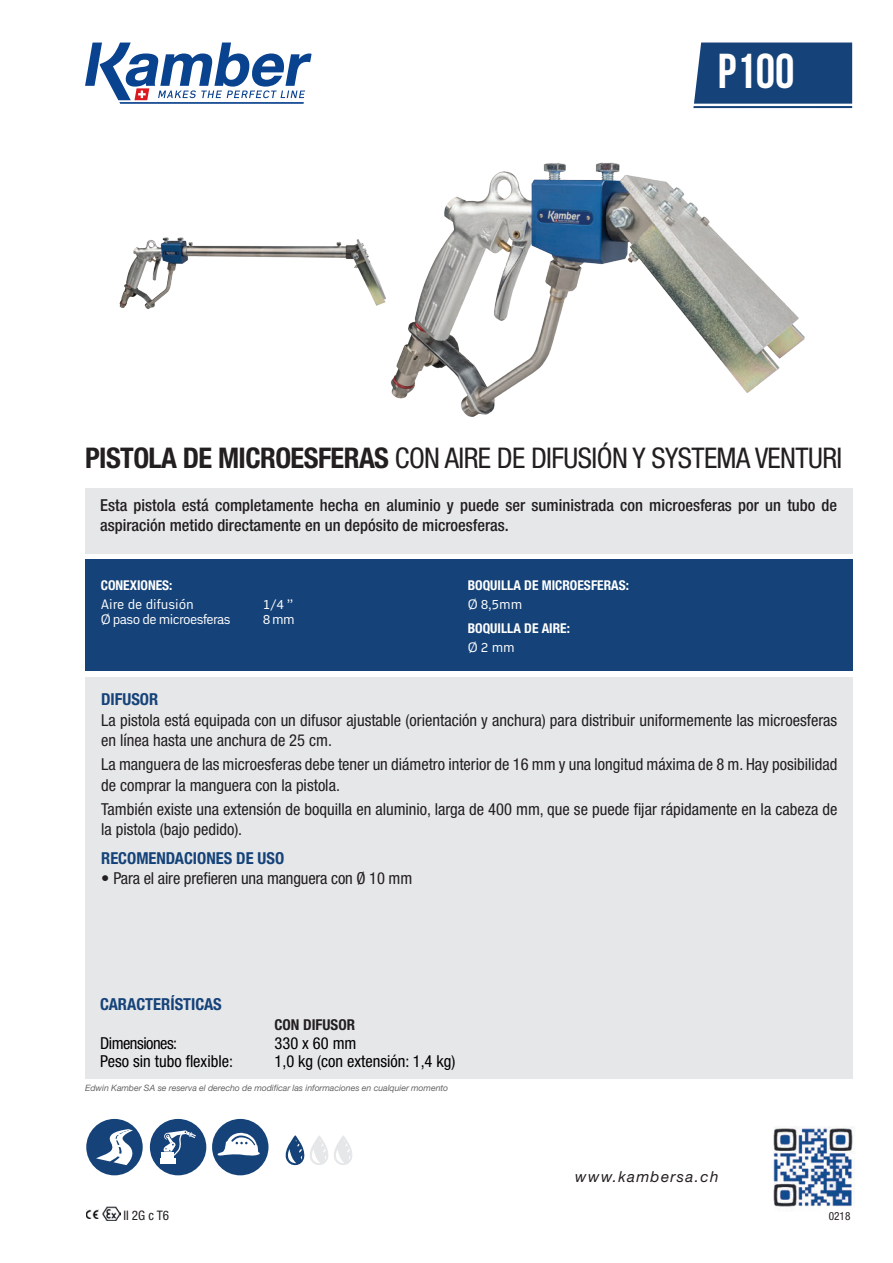
<style>
.page{position:relative;width:893px;height:1263px;background:#fff}
.page>*{position:absolute;margin:0;border:0;box-sizing:border-box;transform-origin:0 0}
.t1{font:700 48.9px "Bebas Neue";color:#fff}
.t2{font:condensed 28.5px "Helvetica Neue";letter-spacing:-.02em;color:#231f20}
.t3{font:condensed 16.5px/20.2px "Helvetica Neue";color:#231f20}
.t4{font:500 condensed 16.5px/19.5px "Helvetica Neue";color:#231f20}
.t5{font:condensed 16.5px "Helvetica Neue";color:#000}
.t6{font:700 condensed 16.5px "Helvetica Neue";color:#154379}
.t7{font:condensed 16.5px "Helvetica Neue";letter-spacing:-.03em;color:#000}
.t8{font:italic 15.15px "Helvetica Neue";letter-spacing:.09em;color:#231f20}
.t9{font:700 condensed 15px "Helvetica Neue";color:#231f20}
.t10{font:700 condensed 13.5px "Helvetica Neue";color:#fff}
.t11{font:13.5px "Embarcadero MVB";letter-spacing:-.035em;color:#fff}
.t12{font:13.5px "Embarcadero MVB";color:#fff}
.t13{font:condensed 13.2px "Helvetica Neue";color:#231f20}
.t14{font:condensed 11.25px "Helvetica Neue";color:#231f20}
.t15{font:italic 8.85px "Helvetica Neue";letter-spacing:-.01em;color:#67676a}
.s1{font-weight:700}
</style>
<div class="page">
<div style="left:694px;top:43px;width:158px;height:61px;background:#154379"></div>
<hr style="left:693px;top:106px;width:159px;height:2px;background:#154379">
<svg style="left:85px;top:43px;width:227px;height:61px"></svg>
<img style="left:103px;top:1207px;width:17px;height:14px">
<svg style="left:86px;top:1209px;width:12px;height:10px"></svg>
<img style="left:773px;top:1127px;width:82px;height:80px">
<div style="left:85px;top:559px;width:767px;height:112px;background:#154379"></div>
<div style="left:85px;top:677px;width:767px;height:401px;background:#e6e7e9"></div>
<div style="left:85px;top:488px;width:767px;height:65px;background:#e6e7e9"></div>
<img style="left:390px;top:162px;width:415px;height:255px">
<svg style="left:285px;top:1135px;width:67px;height:31px"></svg>
<div style="left:212px;top:1119px;width:56px;height:56px;background:#154379;border-radius:50%"></div>
<svg style="left:217px;top:1130px;width:43px;height:26px"></svg>
<div style="left:86px;top:1119px;width:57px;height:56px;background:#154379;border-radius:50%"></div>
<svg style="left:96px;top:1129px;width:37px;height:36px"></svg>
<div style="left:150px;top:1119px;width:56px;height:56px;background:#154379;border-radius:50%"></div>
<svg style="left:163px;top:1130px;width:33px;height:26px"></svg>
<div style="left:162px;top:1152px;width:12px;height:6px;background:#fff"></div>
<div style="left:160px;top:1158px;width:15px;height:6px;background:#fff"></div>
<img style="left:119px;top:227px;width:280px;height:89px">
<h1 class="t1" style="left:718px;top:45px;width:78px">P100</h1>
<h2 class="t2" style="left:85px;top:441px;width:759px"><span class="s1">PISTOLA DE MICROESFERAS</span> CON AIRE DE DIFUSIÓN Y SYSTEMA VENTURI</h2>
<p class="t4" style="left:100px;top:495px;width:739px">Esta pistola está completamente hecha en aluminio y puede ser suministrada con microesferas por un tubo de aspiración metido directamente en un depósito de microesferas.</p>
<p class="t10" style="left:101px;top:577px;width:73px">CONEXIONES:</p>
<p class="t12" style="left:101px;top:596px;width:95px">Aire de difusión</p>
<p class="t11" style="left:263px;top:596px;width:32px">1/4 ’’</p>
<p class="t11" style="left:101px;top:611px;width:131px">Ø paso de microesferas</p>
<p class="t11" style="left:263px;top:611px;width:33px">8 mm</p>
<p class="t10" style="left:468px;top:577px;width:163px">BOQUILLA DE MICROESFERAS:</p>
<p class="t11" style="left:468px;top:596px;width:56px">Ø 8,5mm</p>
<p class="t10" style="left:468px;top:620px;width:104px">BOQUILLA DE AIRE:</p>
<p class="t11" style="left:468px;top:639px;width:49px">Ø 2 mm</p>
<p class="t6" style="left:101px;top:689px;width:59px">DIFUSOR</p>
<p class="t3" style="left:101px;top:709px;width:738px">La pistola está equipada con un difusor ajustable (orientación y anchura) para distribuir uniformemente las microesferas en línea hasta une anchura de 25 cm.</p>
<p class="t3" style="left:101px;top:754px;width:738px">La manguera de las microesferas debe tener un diámetro interior de 16 mm y una longitud máxima de 8 m. Hay posibilidad de comprar la manguera con la pistola.</p>
<p class="t3" style="left:101px;top:799px;width:738px">También existe una extensión de boquilla en aluminio, larga de 400 mm, que se puede fijar rápidamente en la cabeza de la pistola (bajo pedido).</p>
<p class="t6" style="left:101px;top:848px;width:185px">RECOMENDACIONES DE USO</p>
<p class="t3" style="left:101px;top:868px;width:313px">• Para el aire prefieren una manguera con Ø 10 mm</p>
<p class="t6" style="left:100px;top:994px;width:123px">CARACTERÍSTICAS</p>
<p class="t9" style="left:274px;top:1016px;width:82px">CON DIFUSOR</p>
<p class="t7" style="left:100px;top:1034px;width:79px">Dimensiones:</p>
<p class="t5" style="left:275px;top:1034px;width:84px">330 x 60 mm</p>
<p class="t5" style="left:100px;top:1051px;width:134px">Peso sin tubo flexible:</p>
<p class="t5" style="left:275px;top:1051px;width:182px">1,0 kg (con extensión: 1,4 kg)</p>
<p class="t15" style="left:85px;top:1083px;width:364px">Edwin Kamber SA se reserva el derecho de modificar las informaciones en cualquier momento</p>
<p class="t13" style="left:123px;top:1207px;width:47px">II 2G c T6</p>
<p class="t8" style="left:575px;top:1167px;width:145px">www.kambersa.ch</p>
<p class="t14" style="left:829px;top:1209px;width:23px">0218</p>
</div>
